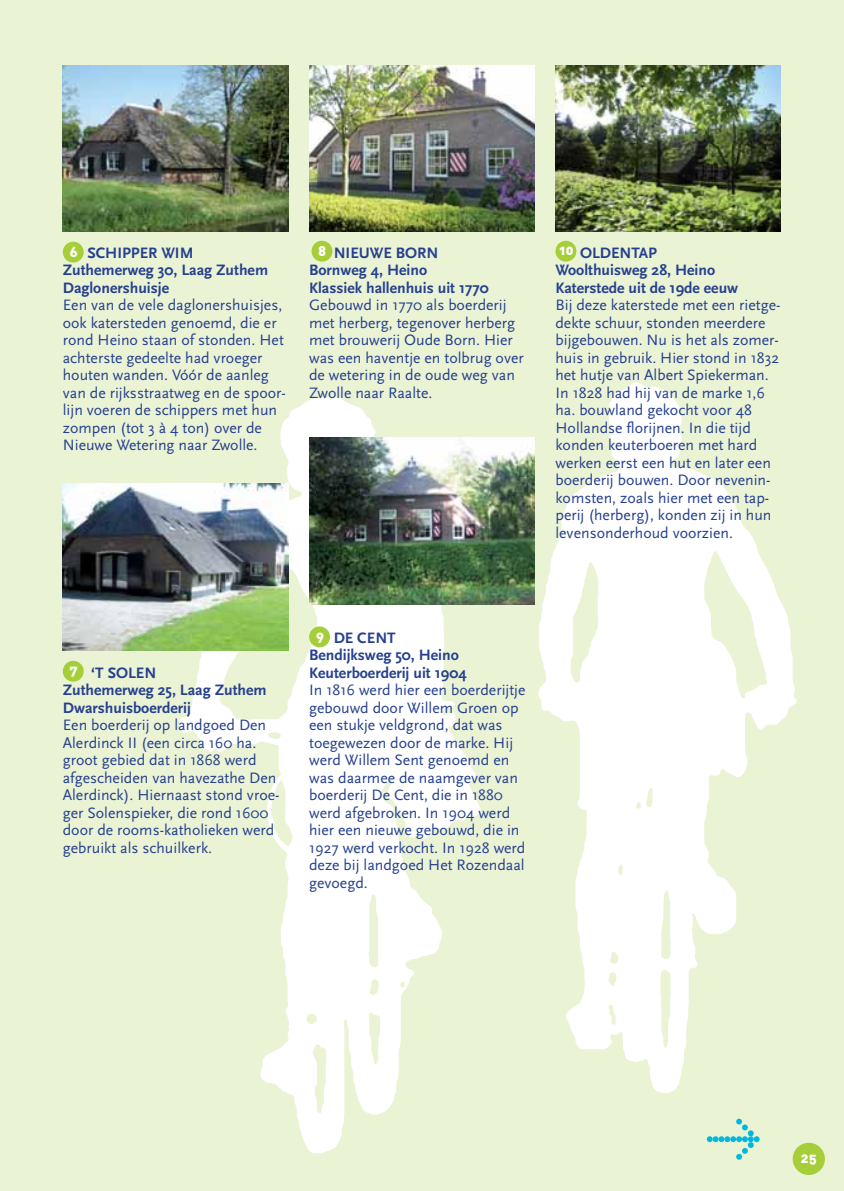
<style>
.page{position:relative;width:844px;height:1191px;background:#fff}
.page>*{position:absolute;margin:0;border:0;box-sizing:border-box;transform-origin:0 0}
.t1{font:15.75px/17.5px "Scala Sans";color:#25408e}
.t2{font:700 15.75px/17.5px "Scala Sans";color:#25408e}
.t3{font:14px "DIN Black Alternate";color:#fff}
</style>
<div class="page">
<div style="left:0;top:0;width:843px;height:1191px;background:#ebf3d5"></div>
<div style="left:792px;top:1143px;width:32px;height:32px;background:#a6ce39;border-radius:50%"></div>
<img style="left:163px;top:382px;width:640px;height:792px">
<svg style="left:706px;top:1118px;width:53px;height:41px"></svg>
<img style="left:63px;top:484px;width:225px;height:166px">
<img style="left:555px;top:65px;width:225px;height:167px">
<img style="left:309px;top:65px;width:225px;height:167px">
<img style="left:309px;top:438px;width:225px;height:166px">
<img style="left:63px;top:65px;width:225px;height:167px">
<div style="left:63px;top:661px;width:21px;height:21px;background:#a6ce39;border-radius:50%"></div>
<div style="left:309px;top:626px;width:21px;height:21px;background:#a6ce39;border-radius:50%"></div>
<div style="left:555px;top:241px;width:21px;height:21px;background:#a6ce39;border-radius:50%"></div>
<div style="left:311px;top:241px;width:21px;height:21px;background:#a6ce39;border-radius:50%"></div>
<div style="left:63px;top:242px;width:21px;height:21px;background:#a6ce39;border-radius:50%"></div>
<p class="t3" style="left:70px;top:242px;width:9px">6</p>
<p class="t3" style="left:318px;top:242px;width:10px">8</p>
<p class="t3" style="left:559px;top:241px;width:16px">10</p>
<p class="t2" style="left:555px;top:245px;width:184px;text-indent:25px">OLDENTAP<br>Woolthuisweg 28, Heino<br>Katerstede uit de 19de eeuw</p>
<p class="t1" style="left:555px;top:297px;width:226px">Bij deze katerstede met een rietge&shy;dekte schuur, stonden meerdere bijgebouwen. Nu is het als zomer&shy;huis in gebruik. Hier stond in 1832 het hutje van Albert Spiekerman.<br>In 1828 had hij van de marke 1,6 ha. bouwland gekocht voor 48<br>Hollandse florijnen. In die tijd konden keuterboeren met hard werken eerst een hut en later een boerderij bouwen. Door nevenin&shy;komsten, zoals hier met een tap&shy;perij (herberg), konden zij in hun levensonderhoud voorzien.</p>
<p class="t2" style="left:309px;top:245px;width:181px;text-indent:25px">NIEUWE BORN<br>Bornweg 4, Heino<br>Klassiek hallenhuis uit 1770</p>
<p class="t1" style="left:309px;top:297px;width:216px">Gebouwd in 1770 als boerderij met herberg, tegenover herberg met brouwerij Oude Born. Hier was een haventje en tolbrug over de wetering in de oude weg van<br>Zwolle naar Raalte.</p>
<p class="t2" style="left:63px;top:245px;width:207px;text-indent:25px">SCHIPPER WIM<br>Zuthemerweg 30, Laag Zuthem<br>Daglonershuisje</p>
<p class="t1" style="left:63px;top:297px;width:224px">Een van de vele daglonershuisjes, ook katersteden genoemd, die er rond Heino staan of stonden. Het achterste gedeelte had vroeger houten wanden. Vóór de aanleg van de rijksstraatweg en de spoor&shy;lijn voeren de schippers met hun zompen (tot 3 à 4 ton) over de<br>Nieuwe Wetering naar Zwolle.</p>
<p class="t3" style="left:69px;top:661px;width:10px">7</p>
<p class="t2" style="left:63px;top:665px;width:205px;text-indent:28px">‘T SOLEN<br>Zuthemerweg 25, Laag Zuthem<br>Dwarshuisboerderij</p>
<p class="t1" style="left:63px;top:717px;width:218px">Een boerderij op landgoed Den<br>Alerdinck II (een circa 160 ha. groot gebied dat in 1868 werd afgescheiden van havezathe Den<br>Alerdinck). Hiernaast stond vroe&shy;ger Solenspieker, die rond 1600 door de rooms-katholieken werd gebruikt als schuilkerk.</p>
<p class="t2" style="left:309px;top:630px;width:159px;text-indent:25px">DE CENT<br>Bendijksweg 50, Heino<br>Keuterboerderij uit 1904</p>
<p class="t1" style="left:309px;top:682px;width:218px">In 1816 werd hier een boerderijtje gebouwd door Willem Groen op een stukje veldgrond, dat was toegewezen door de marke. Hij werd Willem Sent genoemd en was daarmee de naamgever van boerderij De Cent, die in 1880 werd afgebroken. In 1904 werd hier een nieuwe gebouwd, die in<br>1927 werd verkocht. In 1928 werd deze bij landgoed Het Rozendaal gevoegd.</p>
<p class="t3" style="left:316px;top:626px;width:9px">9</p>
<p class="t3" style="left:800px;top:1149px;width:18px">25</p>
</div>
